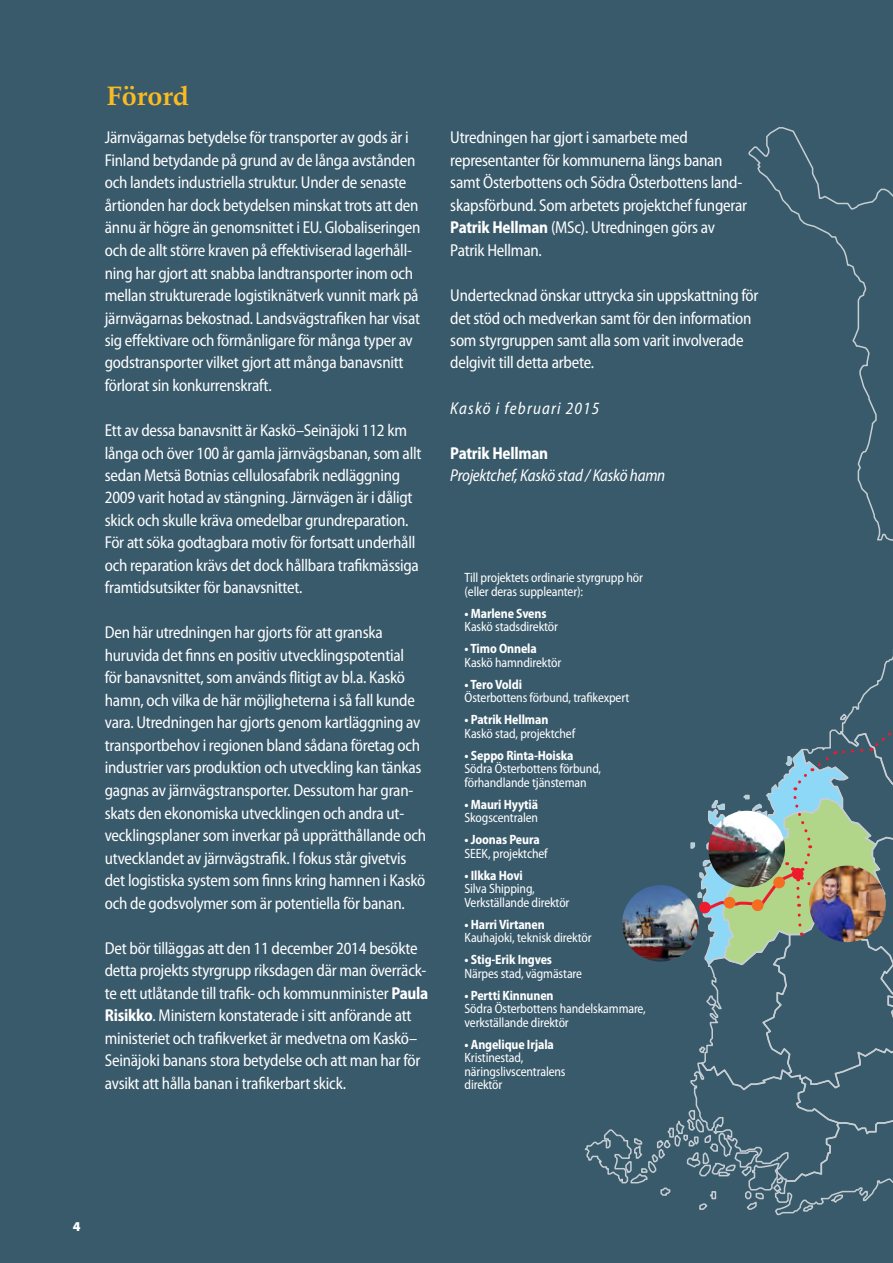
<style>
.page{position:relative;width:893px;height:1263px;background:#395a6b}
.page>*{position:absolute;margin:0;border:0;box-sizing:border-box;transform-origin:0 0}
.t1{font:700 27px "Palatino LT Std";color:#f9bb22}
.t2{font:semi-condensed 17.25px/22.5px "Myriad Pro";letter-spacing:-.015em;color:#fff;scale:.95 1}
.t3{font:italic semi-condensed 17.25px "Myriad Pro";letter-spacing:-.015em;color:#fff;scale:.95 1}
.t4{font:italic semi-condensed 17.25px "Myriad Pro";letter-spacing:.07em;color:#fff;scale:.95 1}
.t5{font:700 semi-condensed 17.25px "Myriad Pro";letter-spacing:-.015em;color:#fff;scale:.95 1}
.t6{font:semi-condensed 13.5px/13.5px "Myriad Pro";letter-spacing:-.01em;color:#fff;scale:.95 1}
.t7{font:700 semi-condensed 13.5px "Myriad Pro";letter-spacing:-.01em;color:#fff;scale:.95 1}
.t8{font:900 13.5px "Myriad Pro";color:#fff}
.s1{font-weight:700}
</style>
<div class="page">
<svg style="left:748px;top:127px;width:145px;height:330px"></svg>
<svg style="left:584px;top:457px;width:309px;height:759px"></svg>
<div style="left:724px;top:897px;width:11px;height:11px;background:#f36e21;border-radius:50%"></div>
<div style="left:773px;top:877px;width:12px;height:11px;background:#f36e21;border-radius:50%"></div>
<h1 class="t1" style="left:107px;top:80px;width:84px">Förord</h1>
<p class="t2" style="left:105px;top:127px;width:334px">Järnvägarnas betydelse för transporter av gods är i Finland betydande på grund av de långa avstånden och landets industriella struktur. Under de senaste årtionden har dock betydelsen minskat trots att den ännu är högre än genomsnittet i EU. Globaliseringen och de allt större kraven på effektiviserad lagerhåll&shy;ning har gjort att snabba landtransporter inom och mellan strukturerade logistiknätverk vunnit mark på järnvägarnas bekostnad. Landsvägstrafiken har visat sig effektivare och förmånligare för många typer av godstransporter vilket gjort att många banavsnitt förlorat sin konkurrenskraft.</p>
<p class="t2" style="left:105px;top:419px;width:335px">Ett av dessa banavsnitt är Kaskö–Seinäjoki 112 km långa och över 100 år gamla järnvägsbanan, som allt sedan Metsä Botnias cellulosafabrik nedläggning 2009 varit hotad av stängning. Järnvägen är i dåligt skick och skulle kräva omedelbar grundreparation.<br>För att söka godtagbara motiv för fortsatt underhåll och reparation krävs det dock hållbara trafikmässiga framtidsutsikter för banavsnittet.</p>
<p class="t2" style="left:105px;top:622px;width:340px">Den här utredningen har gjorts för att granska huruvida det finns en positiv utvecklingspotential<br>för banavsnittet, som används flitigt av bl.a. Kaskö hamn, och vilka de här möjligheterna i så fall kunde vara. Utredningen har gjorts genom kartläggning av transportbehov i regionen bland sådana företag och industrier vars produktion och utveckling kan tänkas gagnas av järnvägstransporter. Dessutom har gran&shy;skats den ekonomiska utvecklingen och andra ut&shy;vecklingsplaner som inverkar på upprätthållande och utvecklandet av järnvägstrafik. I fokus står givetvis det logistiska system som finns kring hamnen i Kaskö och de godsvolymer som är potentiella för banan.</p>
<p class="t2" style="left:105px;top:937px;width:342px">Det bör tilläggas att den 11 december 2014 besökte detta projekts styrgrupp riksdagen där man överräck&shy;te ett utlåtande till trafik- och kommunminister <span class="s1">Paula Risikko</span>. Ministern konstaterade i sitt anförande att ministeriet och trafikverket är medvetna om Kaskö– Seinäjoki banans stora betydelse och att man har för avsikt att hålla banan i trafikerbart skick.</p>
<p class="t2" style="left:450px;top:127px;width:314px">Utredningen har gjort i samarbete med representanter för kommunerna längs banan samt Österbottens och Södra Österbottens land&shy;skapsförbund. Som arbetets projektchef fungerar <span class="s1">Patrik Hellman</span> (MSc). Utredningen görs av Patrik Hellman.</p>
<p class="t2" style="left:450px;top:284px;width:326px">Undertecknad önskar uttrycka sin uppskattning för det stöd och medverkan samt för den information som styrgruppen samt alla som varit involverade delgivit till detta arbete.</p>
<p class="t4" style="left:450px;top:398px;width:158px">Kaskö i februari 2015</p>
<p class="t5" style="left:450px;top:443px;width:105px">Patrik Hellman</p>
<p class="t3" style="left:450px;top:466px;width:228px">Projektchef, Kaskö stad / Kaskö hamn</p>
<p class="t6" style="left:465px;top:571px;width:189px">Till projektets ordinarie styrgrupp hör (eller deras suppleanter):</p>
<p class="t7" style="left:465px;top:605px;width:88px">• Marlene Svens</p>
<p class="t6" style="left:465px;top:620px;width:100px">Kaskö stadsdirektör</p>
<p class="t7" style="left:465px;top:641px;width:78px">• Timo Onnela</p>
<p class="t6" style="left:465px;top:656px;width:103px">Kaskö hamndirektör</p>
<p class="t7" style="left:465px;top:676px;width:62px">• Tero Voldi</p>
<p class="t6" style="left:465px;top:691px;width:175px">Österbottens förbund, trafikexpert</p>
<p class="t7" style="left:465px;top:712px;width:90px">• Patrik Hellman</p>
<p class="t6" style="left:465px;top:727px;width:118px">Kaskö stad, projektchef</p>
<p class="t7" style="left:465px;top:747px;width:116px">• Seppo Rinta-Hoiska</p>
<p class="t6" style="left:465px;top:762px;width:145px">Södra Österbottens förbund, förhandlande tjänsteman</p>
<p class="t7" style="left:465px;top:796px;width:79px">• Mauri Hyytiä</p>
<p class="t6" style="left:465px;top:811px;width:79px">Skogscentralen</p>
<p class="t7" style="left:465px;top:832px;width:81px">• Joonas Peura</p>
<p class="t6" style="left:465px;top:847px;width:89px">SEEK, projektchef</p>
<p class="t7" style="left:465px;top:867px;width:63px">• Ilkka Hovi</p>
<p class="t6" style="left:465px;top:882px;width:112px">Silva Shipping,<br>Verkställande direktör</p>
<p class="t7" style="left:465px;top:916px;width:86px">• Harri Virtanen</p>
<p class="t6" style="left:465px;top:931px;width:135px">Kauhajoki, teknisk direktör</p>
<p class="t7" style="left:465px;top:952px;width:94px">• Stig-Erik Ingves</p>
<p class="t6" style="left:465px;top:967px;width:125px">Närpes stad, vägmästare</p>
<p class="t7" style="left:465px;top:987px;width:95px">• Pertti Kinnunen</p>
<p class="t6" style="left:465px;top:1002px;width:192px">Södra Österbottens handelskammare, verkställande direktör</p>
<p class="t7" style="left:465px;top:1036px;width:96px">• Angelique Irjala</p>
<p class="t6" style="left:465px;top:1051px;width:108px">Kristinestad, näringslivscentralens direktör</p>
<p class="t8" style="left:73px;top:1218px;width:9px">4</p>
</div>
